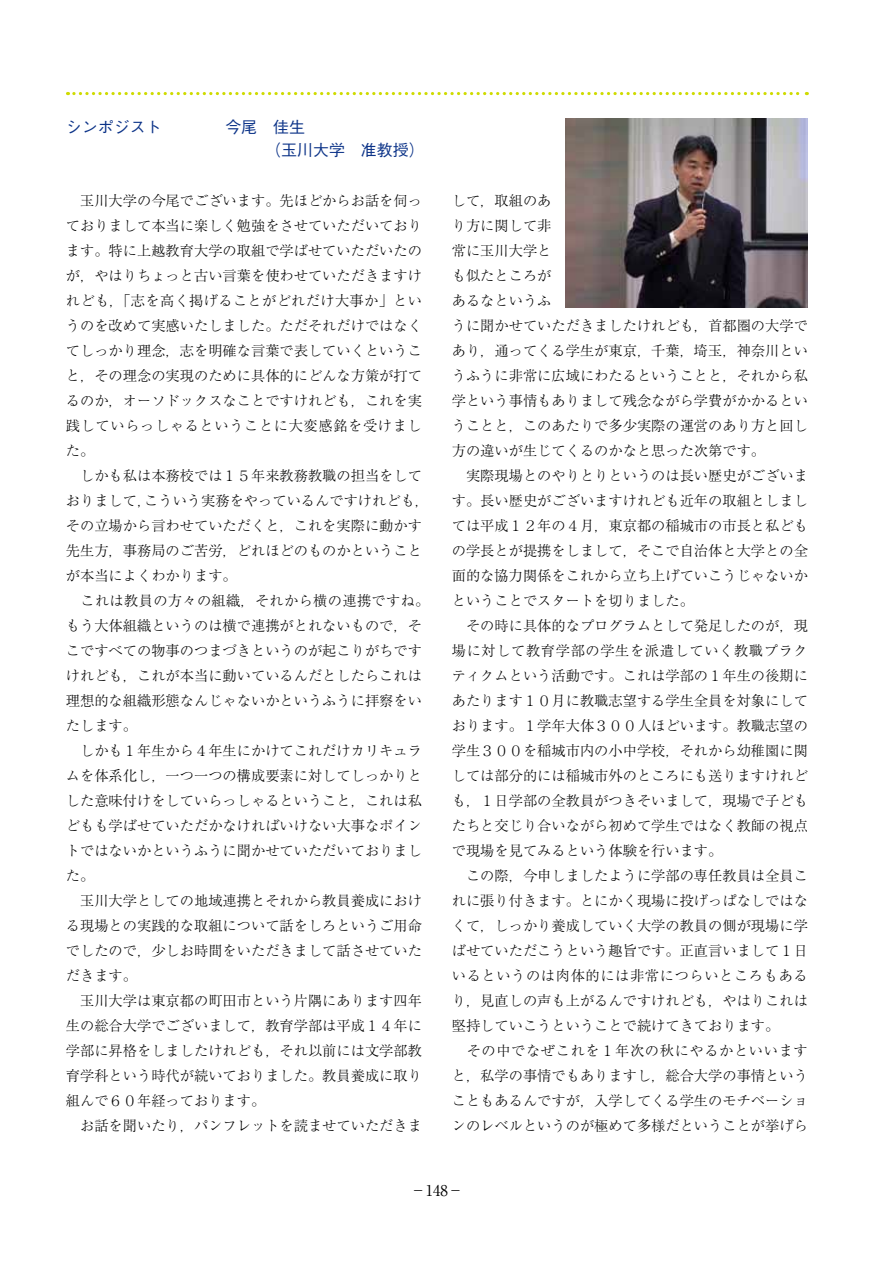
<style>
.page{position:relative;width:893px;height:1263px;background:#fff}
.page>*{position:absolute;margin:0;border:0;box-sizing:border-box;transform-origin:0 0}
.t1{font:500 15.9px "Gothic BBB Pro";color:#0c3388}
.t2{font:14.85px "Ryumin Pro";color:#000}
.t3{font:300 14.25px/25px "Ryumin Pro";color:#000}
</style>
<div class="page">
<svg style="left:68px;top:92px;width:739px;height:3px"></svg>
<img style="left:566px;top:119px;width:242px;height:189px">
<p class="t1" style="left:66px;top:114px;width:241px">シンポジスト　　　　今尾　佳生</p>
<p class="t3" style="left:66px;top:187px;width:365px">　玉川大学の今尾でございます。先ほどからお話を伺っておりまして本当に楽しく勉強をさせていただいております。特に上越教育大学の取組で学ばせていただいたのが，やはりちょっと古い言葉を使わせていただきますけれども，「志を高く掲げることがどれだけ大事か」というのを改めて実感いたしました。ただそれだけではなくてしっかり理念，志を明確な言葉で表していくということ，その理念の実現のために具体的にどんな方策が打てるのか，オーソドックスなことですけれども，これを実践していらっしゃるということに大変感銘を受けました。<br>　しかも私は本務校では１５年来教務教職の担当をしておりまして，こういう実務をやっているんですけれども，その立場から言わせていただくと，これを実際に動かす先生方，事務局のご苦労，どれほどのものかということが本当によくわかります。<br>　これは教員の方々の組織，それから横の連携ですね。もう大体組織というのは横で連携がとれないもので，そこですべての物事のつまづきというのが起こりがちですけれども，これが本当に動いているんだとしたらこれは理想的な組織形態なんじゃないかというふうに拝察をいたします。<br>　しかも１年生から４年生にかけてこれだけカリキュラムを体系化し，一つ一つの構成要素に対してしっかりとした意味付けをしていらっしゃるということ，これは私どもも学ばせていただかなければいけない大事なポイントではないかというふうに聞かせていただいておりました。<br>　玉川大学としての地域連携とそれから教員養成における現場との実践的な取組について話をしろというご用命でしたので，少しお時間をいただきまして話させていただきます。　<br>　玉川大学は東京都の町田市という片隅にあります四年生の総合大学でございまして，教育学部は平成１４年に学部に昇格をしましたけれども，それ以前には文学部教育学科という時代が続いておりました。教員養成に取り組んで６０年経っております。<br>　お話を聞いたり，パンフレットを読ませていただきま</p>
<p class="t3" style="left:452px;top:187px;width:358px">して，取組のあ<br>り方に関して非<br>常に玉川大学と<br>も似たところが<br>あるなというふ<br>うに聞かせていただきましたけれども，首都圏の大学であり，通ってくる学生が東京，千葉，埼玉，神奈川というふうに非常に広域にわたるということと，それから私学という事情もありまして残念ながら学費がかかるということと，このあたりで多少実際の運営のあり方と回し方の違いが生じてくるのかなと思った次第です。<br>　実際現場とのやりとりというのは長い歴史がございます。長い歴史がございますけれども近年の取組としましては平成１２年の４月，東京都の稲城市の市長と私どもの学長とが提携をしまして，そこで自治体と大学との全面的な協力関係をこれから立ち上げていこうじゃないかということでスタートを切りました。<br>　その時に具体的なプログラムとして発足したのが，現場に対して教育学部の学生を派遣していく教職プラクティクムという活動です。これは学部の１年生の後期にあたります１０月に教職志望する学生全員を対象にしております。１学年大体３００人ほどいます。教職志望の学生３００を稲城市内の小中学校，それから幼稚園に関しては部分的には稲城市外のところにも送りますけれども，１日学部の全教員がつきそいまして，現場で子どもたちと交じり合いながら初めて学生ではなく教師の視点で現場を見てみるという体験を行います。<br>　この際，今申しましたように学部の専任教員は全員これに張り付きます。とにかく現場に投げっぱなしではなくて，しっかり養成していく大学の教員の側が現場に学ばせていただこうという趣旨です。正直言いまして１日いるというのは肉体的には非常につらいところもあるり，見直しの声も上がるんですけれども，やはりこれは堅持していこうということで続けてきております。<br>　その中でなぜこれを１年次の秋にやるかといいますと，私学の事情でもありますし，総合大学の事情ということもあるんですが，入学してくる学生のモチベーションのレベルというのが極めて多様だということが挙げら</p>
<p class="t2" style="left:426px;top:1179px;width:24px">148</p>
<p class="t2" style="left:411px;top:1179px;width:54px">－ 　－</p>
</div>
